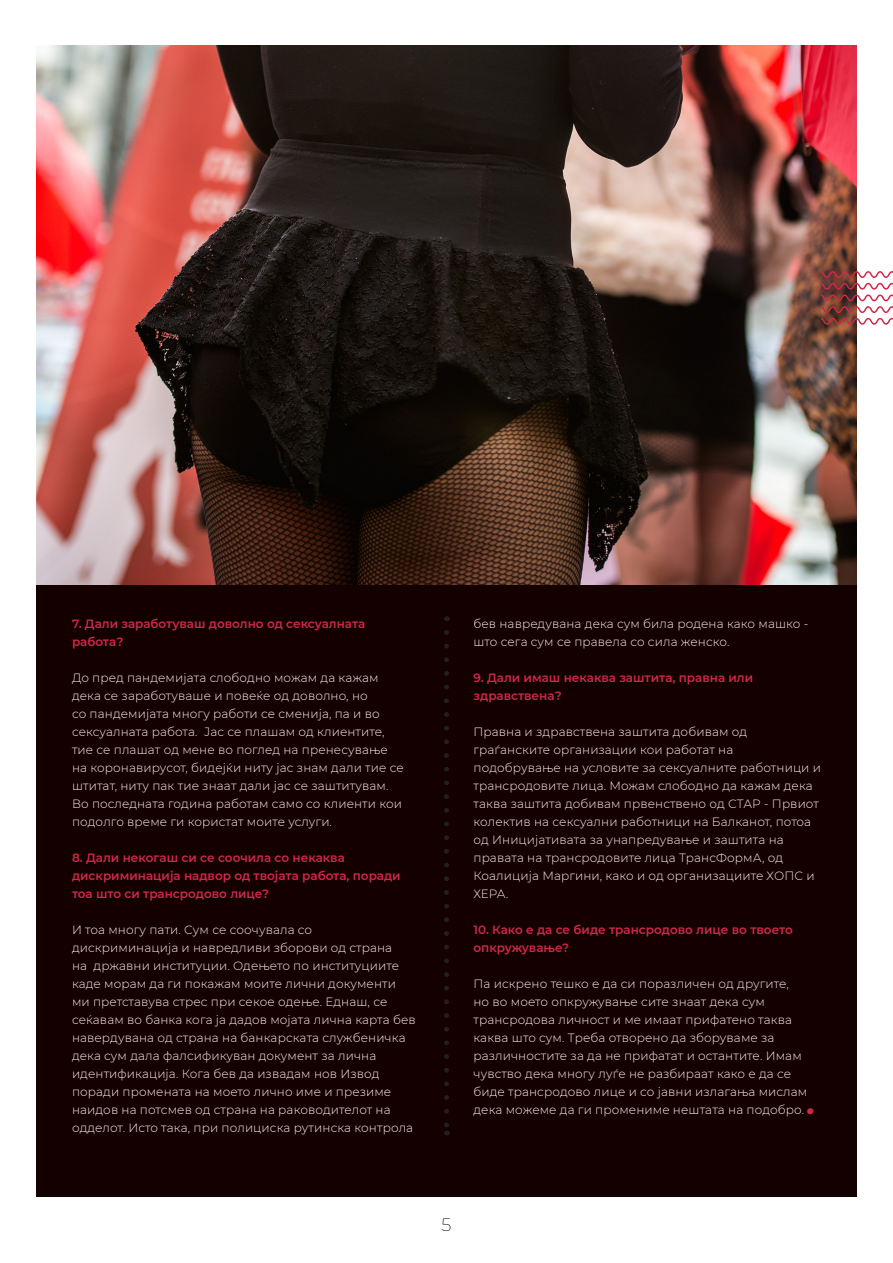
<style>
.page{position:relative;width:893px;height:1263px;background:#fff}
.page>*{position:absolute;margin:0;border:0;box-sizing:border-box;transform-origin:0 0}
.text{font:italic 800 27px "Montserrat";color:#cf2949}
.t1{font:100 18px "Montserrat";color:#231f20}
.text-2{font:300 12px/18px "Montserrat";letter-spacing:.01em;color:#fdedf0}
.text-3{font:600 12px/18px "Montserrat";color:#cf2949}
</style>
<div class="page">
<div style="left:36px;top:46px;width:820px;height:1150px;background:#150000"></div>
<svg style="left:444px;top:632px;width:5px;height:503px"></svg>
<img style="left:36px;top:46px;width:820px;height:538px">
<svg style="left:819px;top:270px;width:74px;height:55px"></svg>
<p class="text-3" style="left:72px;top:614px;width:295px">7. Дали заработуваш доволно од сексуалната работа?</p>
<p class="text-2" style="left:72px;top:668px;width:333px">До пред пандемијата слободно можам да кажам дека се заработуваше и повеќе од доволно, но<br>со пандемијата многу работи се сменија, па и во сексуалната работа. Јас се плашам од клиентите, тие се плашат од мене во поглед на пренесување на коронавирусот, бидејќи ниту јас знам дали тие се штитат, ниту пак тие знаат дали јас се заштитувам.<br>Во последната година работам само со клиенти кои подолго време ги користат моите услуги.</p>
<p class="text-3" style="left:72px;top:848px;width:330px">8. Дали некогаш си се соочила со некаква дискриминација надвор од твојата работа, поради тоа што си трансродово лице?</p>
<p class="text-2" style="left:72px;top:920px;width:345px">И тоа многу пати. Сум се соочувала со дискриминација и навредливи зборови од страна<br>на државни институции. Одењето по институциите каде морам да ги покажам моите лични документи ми претставува стрес при секое одење. Еднаш, се сеќавам во банка кога ја дадов мојата лична карта бев навердувана од страна на банкарската службеничка дека сум дала фалсификуван документ за лична идентификација. Кога бев да извадам нов Извод поради промената на моето лично име и презиме наидов на потсмев од страна на раководителот на одделот. Исто така, при полициска рутинска контрола</p>
<p class="text-2" style="left:473px;top:614px;width:336px">бев навредувана дека сум била родена како машко - што сега сум се правела со сила женско.</p>
<p class="text-3" style="left:473px;top:668px;width:281px">9. Дали имаш некаква заштита, правна или здравствена?</p>
<p class="text-2" style="left:473px;top:722px;width:349px">Правна и здравствена заштита добивам од граѓанските организации кои работат на подобрување на условите за сексуалните работници и трансродовите лица. Можам слободно да кажам дека таква заштита добивам првенствено од СТАР - Првиот колектив на сексуални работници на Балканот, потоа од Иницијативата за унапредување и заштита на правата на трансродовите лица ТрансФормА, од Коалиција Маргини, како и од организациите ХОПС и ХЕРА.</p>
<p class="text-3" style="left:473px;top:920px;width:321px">10. Како е да се биде трансродово лице во твоето опкружување?</p>
<p class="text-2" style="left:473px;top:974px;width:335px">Па искрено тешко е да си поразличен од другите, но во моето опкружување сите знаат дека сум трансродова личност и ме имаат прифатено таква каква што сум. Треба отворено да зборуваме за различностите за да не прифатат и остантите. Имам чувство дека многу луѓе не разбираат како е да се биде трансродово лице и со јавни излагања мислам дека можеме да ги промениме нештата на подобро.</p>
<p class="text" style="left:807px;top:1085px;width:9px">.</p>
<p class="t1" style="left:442px;top:1212px;width:11px">5</p>
</div>
